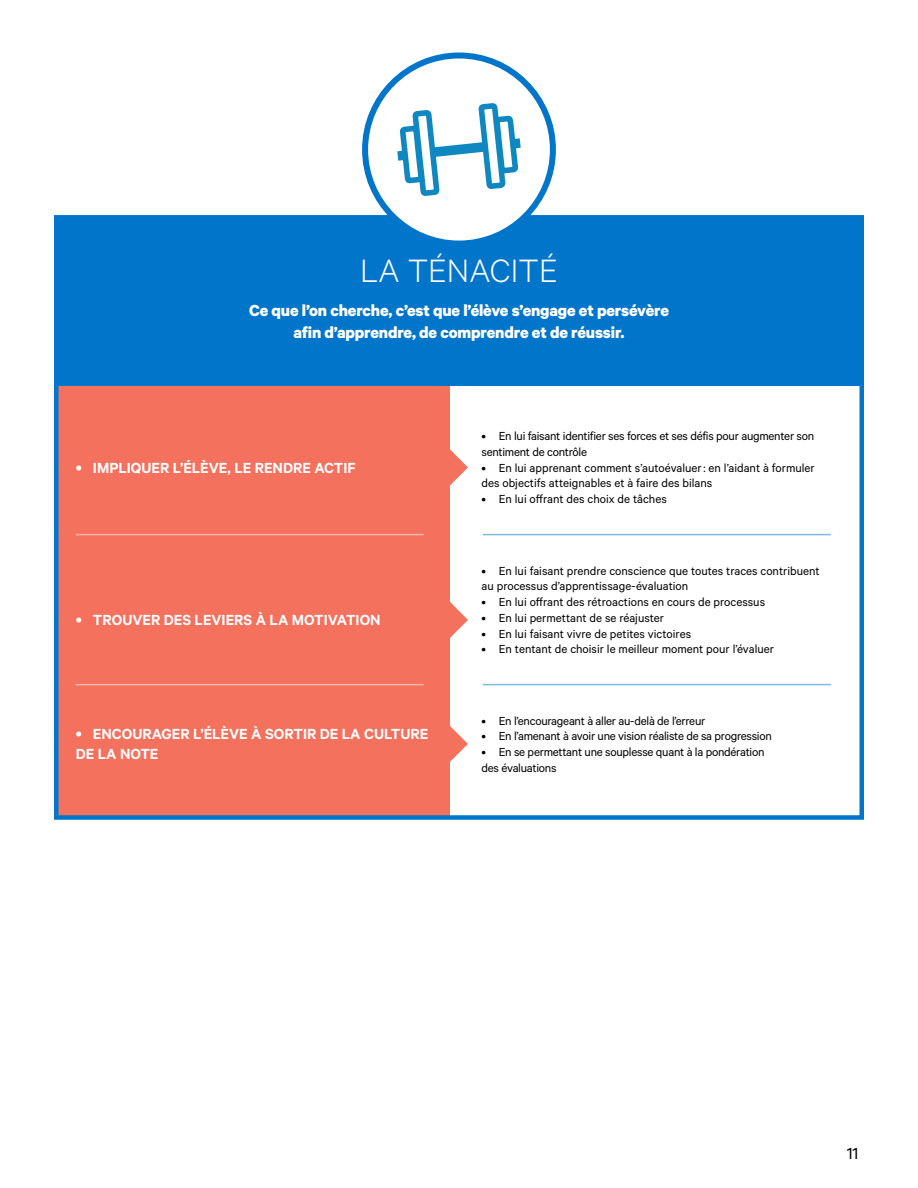
<style>
.page{position:relative;width:918px;height:1188px;background:#fff}
.page>*{position:absolute;margin:0;border:0;box-sizing:border-box;transform-origin:0 0}
.t1{font:300 36.45px "Calibre";color:#fff}
.t2{font:700 18px/21.6px "Calibre";letter-spacing:-.01em;color:#fff;text-align:center}
.t3{font:18px "Calibre";color:#000}
.t4{font:600 16.5px/19.8px "Calibre";color:#fff}
.t5{font:13.2px/15.8px "Calibre";color:#000}
.t6{font:13.2px/15.8px "Calibre";letter-spacing:-.02em;color:#000}
</style>
<div class="page">
<div style="left:54px;top:370px;width:396px;height:448px;background:#f3715d"></div>
<div style="left:54px;top:218px;width:810px;height:167px;background:#0075c9"></div>
<hr style="left:483px;top:534px;width:348px;height:1px;background:#0075c9">
<hr style="left:76px;top:534px;width:348px;height:1px;background:#fff">
<hr style="left:483px;top:684px;width:348px;height:1px;background:#0075c9">
<hr style="left:76px;top:684px;width:348px;height:1px;background:#fff">
<svg style="left:450px;top:449px;width:18px;height:37px"></svg>
<svg style="left:450px;top:602px;width:18px;height:36px"></svg>
<svg style="left:450px;top:726px;width:18px;height:36px"></svg>
<div style="left:54px;top:215px;width:810px;height:605px;border:4px solid #0075c9"></div>
<div style="left:365px;top:55px;width:188px;height:189px;background:#fff;border-radius:50%"></div>
<div style="left:362px;top:52px;width:194px;height:195px;border:6px solid #0075c9;border-radius:50%"></div>
<svg style="left:397px;top:103px;width:124px;height:93px"></svg>
<h1 class="t1" style="left:360px;top:249px;width:199px">LA TÉNACITÉ</h1>
<h2 class="t2" style="left:249px;top:299px;width:421px">Ce que l’on cherche, c’est que l’élève s’engage et persévère afin d’apprendre, de comprendre et de réussir.</h2>
<p class="t4" style="left:76px;top:457px;width:281px">• IMPLIQUER L’ÉLÈVE, LE RENDRE ACTIF</p>
<p class="t4" style="left:76px;top:610px;width:306px">• TROUVER DES LEVIERS À LA MOTIVATION</p>
<p class="t4" style="left:76px;top:724px;width:354px">• ENCOURAGER L’ÉLÈVE À SORTIR DE LA CULTURE<br>DE LA NOTE</p>
<p class="t6" style="left:482px;top:428px;width:334px">• En lui faisant identifier ses forces et ses défis pour augmenter son sentiment de contrôle</p>
<p class="t5" style="left:482px;top:459px;width:335px">• En lui apprenant comment s’autoévaluer: en l’aidant à formuler des objectifs atteignables et à faire des bilans</p>
<p class="t5" style="left:482px;top:491px;width:187px">• En lui offrant des choix de tâches</p>
<p class="t5" style="left:482px;top:562px;width:340px">• En lui faisant prendre conscience que toutes traces contribuent au processus d’apprentissage-évaluation</p>
<p class="t5" style="left:482px;top:594px;width:285px">• En lui offrant des rétroactions en cours de processus</p>
<p class="t5" style="left:482px;top:609px;width:184px">• En lui permettant de se réajuster</p>
<p class="t5" style="left:482px;top:625px;width:211px">• En lui faisant vivre de petites victoires</p>
<p class="t5" style="left:482px;top:641px;width:294px">• En tentant de choisir le meilleur moment pour l’évaluer</p>
<p class="t6" style="left:482px;top:712px;width:225px">• En l’encourageant à aller au-delà de l’erreur</p>
<p class="t6" style="left:482px;top:728px;width:292px">• En l’amenant à avoir une vision réaliste de sa progression</p>
<p class="t6" style="left:482px;top:744px;width:284px">• En se permettant une souplesse quant à la pondération des évaluations</p>
<h2 class="t3" style="left:847px;top:1143px;width:13px">11</h2>
</div>
